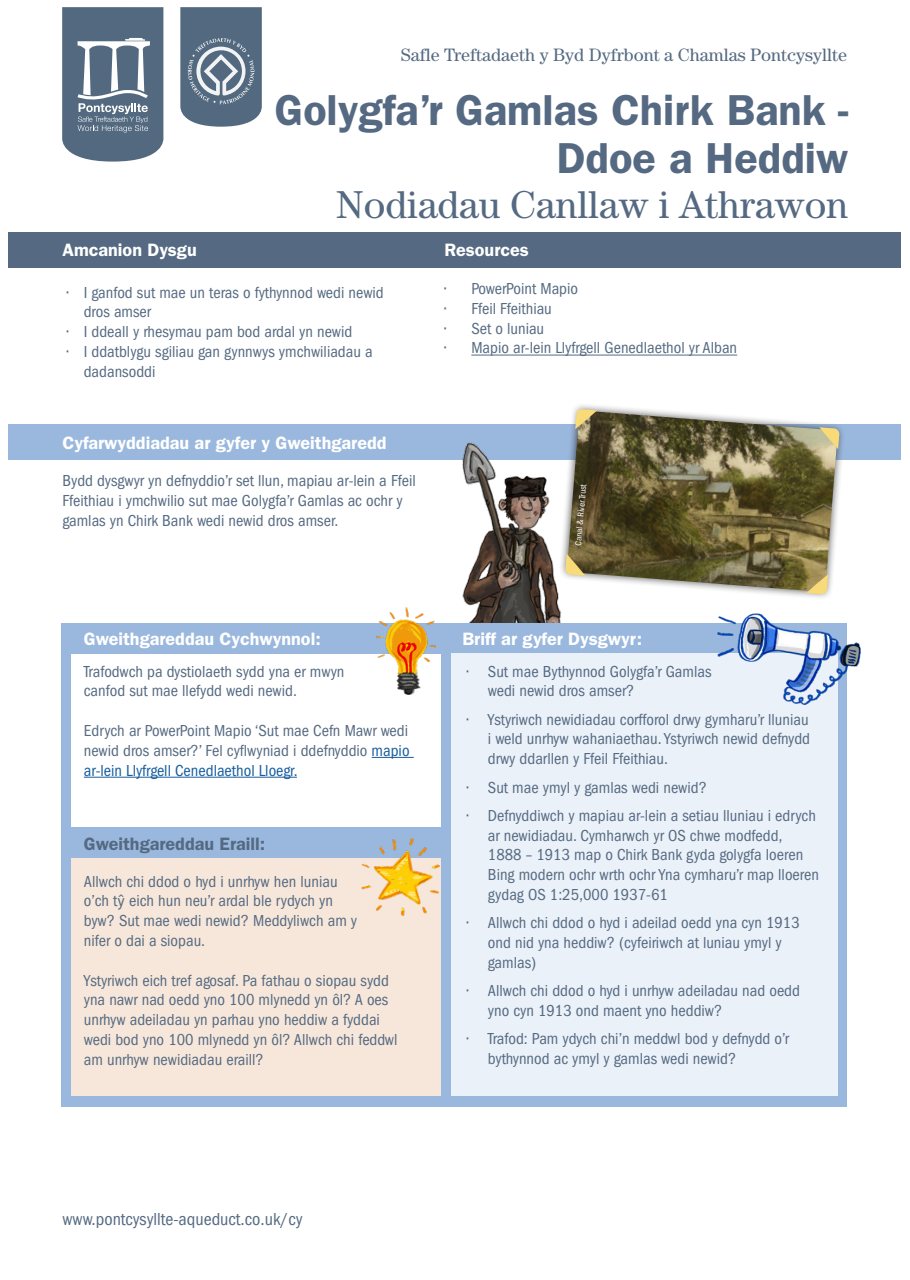
<style>
.page{position:relative;width:910px;height:1280px;background:#fff}
.page>*{position:absolute;margin:0;border:0;box-sizing:border-box;transform-origin:0 0}
.t1{font:600 43.5px "Franklin Gothic";color:#556a82}
.t2{font:39px "Century";color:#556a82}
.t3{font:600 18px "Franklin Gothic";color:#fff}
.t4{font:18px "Century";color:#556a82}
.t5{font:condensed 18px "Franklin Gothic";color:#556a82}
.t6{font:600 18px "Franklin Gothic";color:#556a82}
.bullet_list_teachers{font:condensed 16.5px/19.8px "Franklin Gothic";color:#556a82}
.bullet_list_teachers-2{font:condensed 9px "Franklin Gothic";color:#fff}
.s1{color:#175d9e}
.s2{font-family:"Haboro Soft Con Reg";font-stretch:normal}
</style>
<div class="page">
<svg style="left:62px;top:7px;width:102px;height:155px;background:#6c8092"></svg>
<svg style="left:180px;top:7px;width:82px;height:120px;background:#6b7f91"></svg>
<div style="left:9px;top:424px;width:892px;height:36px;background:#9ab8de"></div>
<div style="left:9px;top:233px;width:892px;height:35px;background:#556a82"></div>
<div style="left:559px;top:403px;width:287px;height:197px;background:#231f20;opacity:.75"></div>
<img style="left:567px;top:410px;width:271px;height:182px">
<svg style="left:575px;top:409px;width:22px;height:20px"></svg>
<svg style="left:819px;top:427px;width:20px;height:22px"></svg>
<svg style="left:573px;top:554px;width:12px;height:22px"></svg>
<svg style="left:806px;top:574px;width:22px;height:20px"></svg>
<img style="left:462px;top:442px;width:111px;height:181px">
<hr style="left:471px;top:355px;width:266px;height:1px;background:#556a82">
<div style="left:62px;top:623px;width:785px;height:30px;background:#9ab8de"></div>
<div style="left:838px;top:623px;width:9px;height:484px;background:#9ab8de"></div>
<div style="left:441px;top:623px;width:10px;height:484px;background:#9ab8de"></div>
<div style="left:62px;top:623px;width:9px;height:484px;background:#9ab8de"></div>
<div style="left:451px;top:653px;width:387px;height:444px;background:#ebf1f8"></div>
<div style="left:71px;top:858px;width:370px;height:239px;background:#f7e7da"></div>
<div style="left:71px;top:827px;width:370px;height:31px;background:#9ab8de"></div>
<img style="left:361px;top:838px;width:79px;height:78px">
<img style="left:717px;top:614px;width:144px;height:90px">
<hr style="left:372px;top:757px;width:42px;height:1px;background:#175d9e">
<hr style="left:84px;top:777px;width:213px;height:1px;background:#175d9e">
<img style="left:376px;top:608px;width:60px;height:86px">
<div style="left:63px;top:1096px;width:784px;height:11px;background:#9ab8de"></div>
<p class="t4" style="left:401px;top:44px;width:448px">Safle Treftadaeth y Byd Dyfrbont a Chamlas Pontcysyllte</p>
<p class="t1" style="left:275px;top:84px;width:575px">Golygfa’r Gamlas Chirk Bank -</p>
<p class="t1" style="left:557px;top:132px;width:293px">Ddoe a Heddiw</p>
<p class="t2" style="left:336px;top:182px;width:514px">Nodiadau Canllaw i Athrawon</p>
<p class="t3" style="left:63px;top:239px;width:136px">Amcanion Dysgu</p>
<p class="bullet_list_teachers" style="left:84px;top:282px;width:302px;text-indent:-17px">• I ganfod sut mae un teras o fythynnod wedi newid dros amser</p>
<p class="bullet_list_teachers" style="left:67px;top:322px;width:287px">• I ddeall y rhesymau pam bod ardal yn newid</p>
<p class="bullet_list_teachers" style="left:84px;top:342px;width:290px;text-indent:-17px">• I ddatblygu sgiliau gan gynnwys ymchwiliadau a dadansoddi</p>
<p class="t3" style="left:63px;top:432px;width:325px">Cyfarwyddiadau ar gyfer y Gweithgaredd</p>
<p class="bullet_list_teachers" style="left:63px;top:471px;width:355px">Bydd dysgwyr yn defnyddio’r set llun, mapiau ar-lein a Ffeil<br>Ffeithiau i ymchwilio sut mae Golygfa’r Gamlas ac ochr y gamlas yn Chirk Bank wedi newid dros amser.</p>
<p class="t3" style="left:444px;top:239px;width:86px">Resources</p>
<p class="bullet_list_teachers" style="left:444px;top:279px;width:135px">• PowerPoint Mapio</p>
<p class="bullet_list_teachers" style="left:444px;top:299px;width:109px">• Ffeil Ffeithiau</p>
<p class="bullet_list_teachers" style="left:444px;top:318px;width:101px">• Set o luniau</p>
<p class="bullet_list_teachers" style="left:444px;top:338px;width:294px">• Mapio ar-lein Llyfrgell Genedlaethol yr Alban</p>
<p class="bullet_list_teachers-2" style="left:573px;top:545px;width:63px;rotate:-85deg">Canal &amp; River Trust</p>
<p class="t3" style="left:84px;top:628px;width:238px">Gweithgareddau Cychwynnol:</p>
<p class="bullet_list_teachers" style="left:84px;top:661px;width:262px">Trafodwch pa dystiolaeth sydd yna er mwyn canfod sut mae llefydd wedi newid.</p>
<p class="bullet_list_teachers" style="left:84px;top:721px;width:327px;text-align:justify">Edrych ar PowerPoint Mapio ‘Sut mae Cefn Mawr wedi newid dros amser?’ Fel cyflwyniad i ddefnyddio <span class="s1">mapio ar-lein Llyfrgell Cenedlaethol Lloegr.</span></p>
<p class="t6" style="left:84px;top:833px;width:183px">Gweithgareddau Eraill:</p>
<p class="bullet_list_teachers" style="left:84px;top:871px;width:275px">Allwch chi ddod o hyd i unrhyw hen luniau o’ch t<span class="s2">ŷ</span> eich hun neu’r ardal ble rydych yn byw? Sut mae wedi newid? Meddyliwch am y nifer o dai a siopau.</p>
<p class="bullet_list_teachers" style="left:84px;top:970px;width:315px">Ystyriwch eich tref agosaf. Pa fathau o siopau sydd yna nawr nad oedd yno 100 mlynedd yn ôl? A oes unrhyw adeiladau yn parhau yno heddiw a fyddai wedi bod yno 100 mlynedd yn ôl? Allwch chi feddwl am unrhyw newidiadau eraill?</p>
<p class="t3" style="left:462px;top:628px;width:181px">Briff ar gyfer Dysgwyr:</p>
<p class="bullet_list_teachers" style="left:488px;top:661px;width:225px;text-indent:-21px">• Sut mae Bythynnod Golygfa’r Gamlas wedi newid dros amser?</p>
<p class="bullet_list_teachers" style="left:488px;top:709px;width:324px;text-align:justify;text-indent:-21px">• Ystyriwch newidiadau corfforol drwy gymharu’r lluniau i weld unrhyw wahaniaethau. Ystyriwch newid defnydd drwy ddarllen y Ffeil Ffeithiau.</p>
<p class="bullet_list_teachers" style="left:467px;top:777px;width:242px">• Sut mae ymyl y gamlas wedi newid?</p>
<p class="bullet_list_teachers" style="left:488px;top:806px;width:333px;text-indent:-21px">• Defnyddiwch y mapiau ar-lein a setiau lluniau i edrych ar newidiadau. Cymharwch yr OS chwe modfedd, 1888 – 1913 map o Chirk Bank gyda golygfa loeren Bing modern ochr wrth ochr Yna cymharu’r map lloeren gydag OS 1:25,000 1937-61</p>
<p class="bullet_list_teachers" style="left:488px;top:913px;width:313px;text-indent:-21px">• Allwch chi ddod o hyd i adeilad oedd yna cyn 1913 ond nid yna heddiw? (cyfeiriwch at luniau ymyl y gamlas)</p>
<p class="bullet_list_teachers" style="left:488px;top:981px;width:314px;text-indent:-21px">• Allwch chi ddod o hyd i unrhyw adeiladau nad oedd yno cyn 1913 ond maent yno heddiw?</p>
<p class="bullet_list_teachers" style="left:488px;top:1029px;width:302px;text-indent:-21px">• Trafod: Pam ydych chi’n meddwl bod y defnydd o’r bythynnod ac ymyl y gamlas wedi newid?</p>
<p class="t5" style="left:63px;top:1209px;width:241px">www.pontcysyllte-aqueduct.co.uk/cy</p>
</div>
